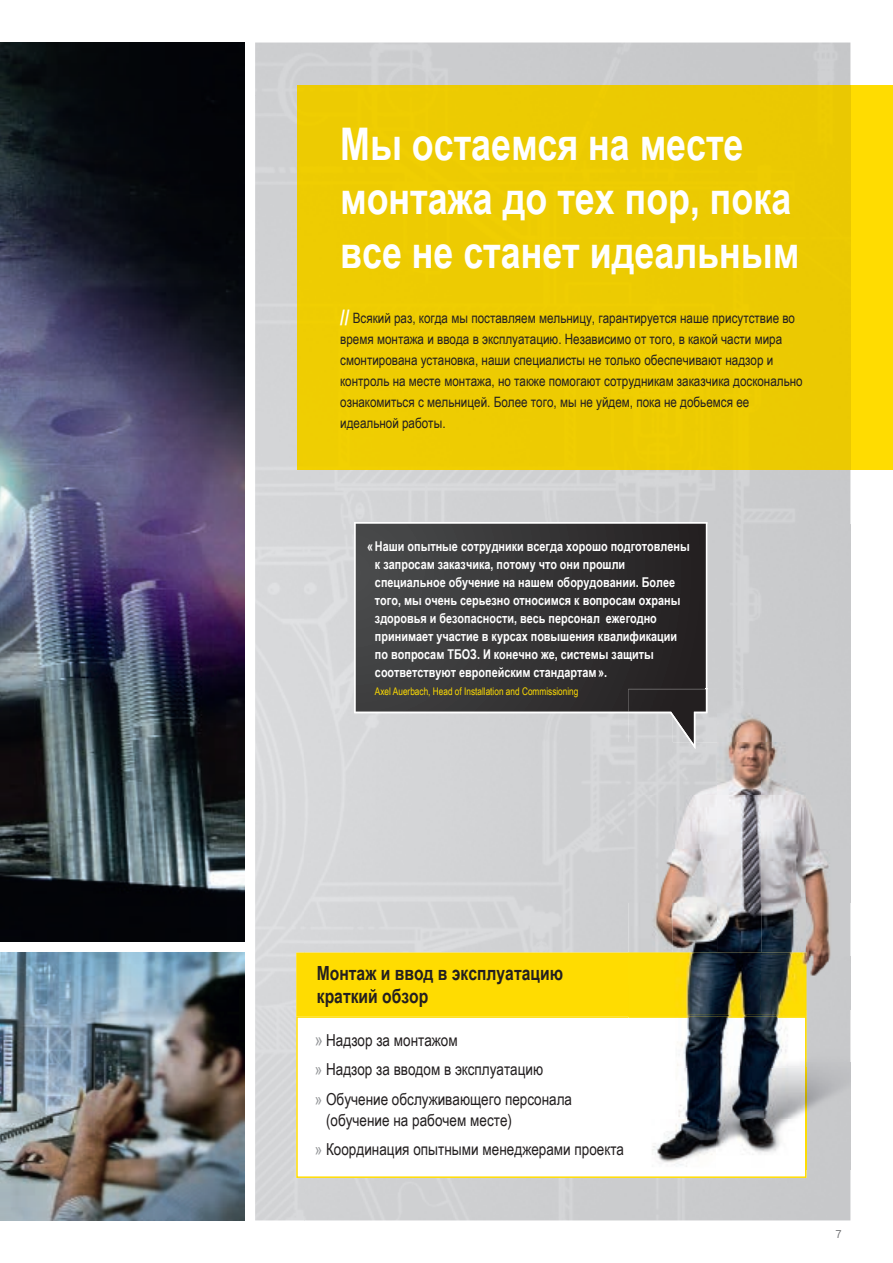
<style>
.page{position:relative;width:893px;height:1263px;background:#fff}
.page>*{position:absolute;margin:0;border:0;box-sizing:border-box;transform-origin:0 0}
.t1{font:700 45px/54px "Arial Narrow";color:#fff}
.t2{font:700 19.5px/23.4px "Arial Narrow";color:#231f20}
.t3{font:16.5px/29.5px "Arial Narrow";color:#231f20}
.t4{font:14.25px/21px "Arial Narrow";color:#231f20}
.t5{font:700 13.5px/18px "Arial Narrow";color:#fff}
.t6{font:300 11.25px "Interstate";color:#6c6d70}
.t7{font:10.5px "Arial Narrow";color:#ffdc01;scale:.96 1}
.s1{font-weight:700;font-size:21px;color:#fff}
.s2{font-size:18px;color:#939598}
.s3{color:#939598}
</style>
<div class="page">
<img style="left:0;top:43px;width:244px;height:899px">
<img style="left:0;top:952px;width:244px;height:268px">
<div style="left:255px;top:43px;width:595px;height:52px;background:#cacbcd"></div>
<div style="left:255px;top:95px;width:49px;height:1125px;background:#d6d7d9"></div>
<div style="left:707px;top:524px;width:143px;height:165px;background:#cacbcd"></div>
<svg style="left:354px;top:523px;width:352px;height:226px;background:#4d4c4d"></svg>
<div style="left:850px;top:85px;width:43px;height:385px;background:#ffdc01"></div>
<div style="left:298px;top:85px;width:552px;height:385px;background:#edcb02"></div>
<svg style="left:296px;top:1016px;width:510px;height:162px"></svg>
<div style="left:296px;top:952px;width:332px;height:64px;background:#ffdc01"></div>
<img style="left:628px;top:744px;width:45px;height:208px">
<img style="left:673px;top:689px;width:177px;height:214px">
<img style="left:673px;top:903px;width:133px;height:49px">
<img style="left:806px;top:903px;width:44px;height:267px">
<img style="left:628px;top:719px;width:79px;height:25px">
<img style="left:628px;top:689px;width:79px;height:30px">
<img style="left:674px;top:719px;width:21px;height:30px">
<img style="left:628px;top:1018px;width:177px;height:152px">
<img style="left:628px;top:1016px;width:89px;height:2px">
<img style="left:717px;top:1016px;width:89px;height:51px">
<img style="left:805px;top:1067px;width:1px;height:103px">
<img style="left:628px;top:952px;width:178px;height:64px">
<img style="left:761px;top:954px;width:44px;height:61px">
<img style="left:628px;top:1015px;width:134px;height:1px">
<h1 class="t1" style="left:340px;top:115px;width:460px">Мы остаемся на месте монтажа до тех пор, пока все не станет идеальным</h1>
<p class="t4" style="left:340px;top:307px;width:464px"><span class="s1">//</span> Всякий раз, когда мы поставляем мельницу, гарантируется наше присутствие во время монтажа и ввода в эксплуатацию. Независимо от того, в какой части мира смонтирована установка, наши специалисты не только обеспечивают надзор и контроль на месте монтажа, но также помогают сотрудникам заказчика досконально ознакомиться с мельницей. Более того, мы не уйдем, пока не добьемся ее идеальной работы.</p>
<p class="t5" style="left:375px;top:536px;width:316px;text-indent:-8px">« Наши опытные сотрудники всегда хорошо подготовлены к запросам заказчика, потому что они прошли специальное обучение на нашем оборудовании. Более того, мы очень серьезно относимся к вопросам охраны здоровья и безопасности, весь персонал ежегодно принимает участие в курсах повышения квалификации по вопросам ТБОЗ. И конечно же, системы защиты соответствуют европейским стандартам ».</p>
<p class="t7" style="left:375px;top:683px;width:214px">Axel Auerbach, Head of Installation and Commissioning</p>
<h2 class="t2" style="left:317px;top:960px;width:248px">Монтаж и ввод в эксплуатацию краткий обзор</h2>
<p class="t3" style="left:315px;top:1024px;width:259px"><span class="s2">»</span> Надзор за монтажом<br><span class="s3">»</span> Надзор за вводом в эксплуатацию<br><span class="s3">»</span> Обучение обслуживающего персонала</p>
<p class="t3" style="left:315px;top:1104px;width:311px;text-indent:11px">(обучение на рабочем месте)<br><span class="s3">»</span> Координация опытными менеджерами проекта</p>
<p class="t6" style="left:836px;top:1228px;width:8px">7</p>
</div>
